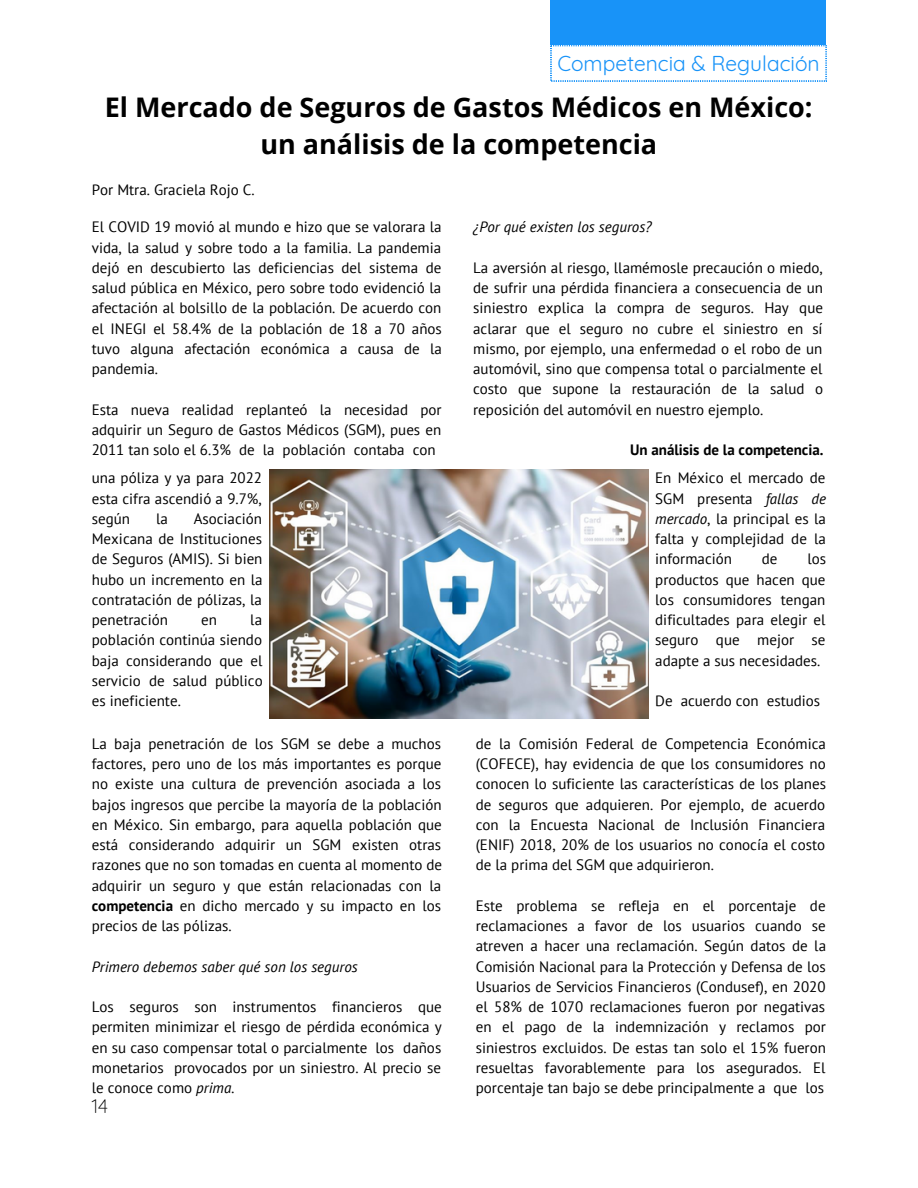
<style>
.page{position:relative;width:918px;height:1188px;background:#fff}
.page>*{position:absolute;margin:0;border:0;box-sizing:border-box;transform-origin:0 0}
.t1{font:700 27px/37.2px "Open Sans";color:#000;text-align:center}
.t2{font:21px "Quicksand";color:#1893f8}
.t3{font:300 19.5px "Quicksand";color:#000}
.t4{font:15px/20.2px "PT Sans";color:#000;text-align:justify}
.t5{font:italic 15px "PT Sans";color:#000}
.t6{font:700 15px "PT Sans";color:#000}
.s1{font-weight:700}
.s2{font-style:italic}
</style>
<div class="page">
<div style="left:551px;top:0;width:275px;height:45px;background:#1893f8"></div>
<svg style="left:551px;top:45px;width:275px;height:36px"></svg>
<img style="left:270px;top:469px;width:379px;height:250px">
<p class="t2" style="left:557px;top:50px;width:264px">Competencia &amp; Regulación</p>
<p class="t1" style="left:105px;top:88px;width:709px">El Mercado de Seguros de Gastos Médicos en México: un análisis de la competencia</p>
<p class="t4" style="left:92px;top:179px;width:164px">Por Mtra. Graciela Rojo C.</p>
<p class="t4" style="left:92px;top:217px;width:352px">El COVID 19 movió al mundo e hizo que se valorara la vida, la salud y sobre todo a la familia. La pandemia dejó en descubierto las deficiencias del sistema de salud pública en México, pero sobre todo evidenció la afectación al bolsillo de la población. De acuerdo con el INEGI el 58.4% de la población de 18 a 70 años tuvo alguna afectación económica a causa de la pandemia.</p>
<p class="t4" style="left:92px;top:399px;width:351px">Esta nueva realidad replanteó la necesidad por adquirir un Seguro de Gastos Médicos (SGM), pues en 2011 tan solo el 6.3% de la población contaba con</p>
<p class="t4" style="left:92px;top:468px;width:172px">una póliza y ya para 2022 esta cifra ascendió a 9.7%, según</p>
<p class="t4" style="left:92px;top:508px;width:172px;text-indent:102px">Asociación Mexicana de Instituciones de Seguros (AMIS). Si bien hubo un incremento en la contratación de pólizas, la penetración</p>
<p class="t4" style="left:156px;top:508px;width:13px">la</p>
<p class="t4" style="left:92px;top:609px;width:172px;text-indent:159px">la población continúa siendo baja considerando que el servicio de salud público es ineficiente.</p>
<p class="t4" style="left:201px;top:609px;width:17px">en</p>
<p class="t4" style="left:92px;top:733px;width:352px">La baja penetración de los SGM se debe a muchos factores, pero uno de los más importantes es porque no existe una cultura de prevención asociada a los bajos ingresos que percibe la mayoría de la población en México. Sin embargo, para aquella población que está considerando adquirir un SGM existen otras razones que no son tomadas en cuenta al momento de adquirir un seguro y que están relacionadas con la <span class="s1">competencia</span> en dicho mercado y su impacto en los precios de las pólizas.</p>
<p class="t5" style="left:92px;top:956px;width:268px">Primero debemos saber qué son los seguros</p>
<p class="t4" style="left:92px;top:997px;width:352px">Los seguros son instrumentos financieros que permiten minimizar el riesgo de pérdida económica y en su caso compensar total o parcialmente los daños monetarios provocados por un siniestro. Al precio se le conoce como <span class="s2">prima.</span></p>
<p class="t3" style="left:92px;top:1094px;width:18px">14</p>
<p class="t5" style="left:473px;top:217px;width:180px">¿Por qué existen los seguros?</p>
<p class="t4" style="left:473px;top:257px;width:352px">La aversión al riesgo, llamémosle precaución o miedo, de sufrir una pérdida financiera a consecuencia de un siniestro explica la compra de seguros. Hay que aclarar que el seguro no cubre el siniestro en sí mismo, por ejemplo, una enfermedad o el robo de un automóvil, sino que compensa total o parcialmente el costo que supone la restauración de la salud o reposición del automóvil en nuestro ejemplo.</p>
<p class="t6" style="left:630px;top:440px;width:195px">Un análisis de la competencia.</p>
<p class="t4" style="left:655px;top:468px;width:172px">En México el mercado de SGM presenta <span class="s2">fallas de mercado</span>, la principal es la falta y complejidad de la información</p>
<p class="t4" style="left:655px;top:549px;width:172px;text-indent:152px">los productos que hacen que los consumidores tengan dificultades para elegir el seguro que mejor se adapte a sus necesidades.</p>
<p class="t4" style="left:655px;top:690px;width:167px">De acuerdo con estudios</p>
<p class="t4" style="left:762px;top:549px;width:17px">de</p>
<p class="t4" style="left:476px;top:733px;width:352px">de la Comisión Federal de Competencia Económica (COFECE), hay evidencia de que los consumidores no conocen lo suficiente las características de los planes de seguros que adquieren. Por ejemplo, de acuerdo con la Encuesta Nacional de Inclusión Financiera (ENIF) 2018, 20% de los usuarios no conocía el costo de la prima del SGM que adquirieron.</p>
<p class="t4" style="left:476px;top:895px;width:352px">Este problema se refleja en el porcentaje de reclamaciones a favor de los usuarios cuando se atreven a hacer una reclamación. Según datos de la Comisión Nacional para la Protección y Defensa de los Usuarios de Servicios Financieros (Condusef), en 2020 el 58% de 1070 reclamaciones fueron por negativas en el pago de la indemnización y reclamos por siniestros excluidos. De estas tan solo el 15% fueron resueltas favorablemente para los asegurados. El porcentaje tan bajo se debe principalmente a que los</p>
</div>
